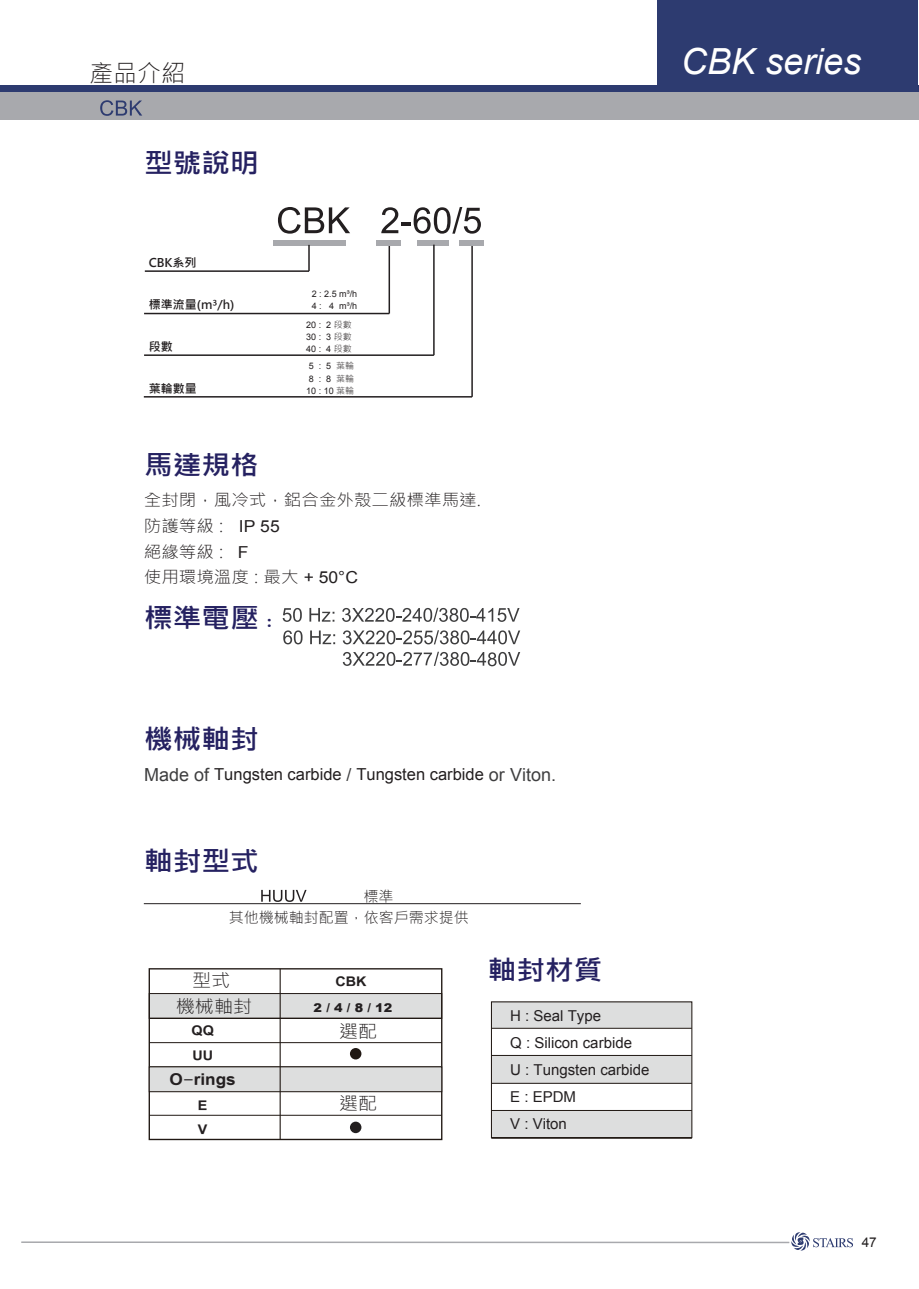
<style>
.page{position:relative;width:919px;height:1289px;background:#fff}
.page>*{position:absolute;margin:0;border:0;box-sizing:border-box;transform-origin:0 0}
.t1{font:italic 36px "Arial";color:#fff}
.t2{font:700 27px "Microsoft Jheng Hei";color:#252161;scale:1.06 1}
.t3{font:300 24px "Microsoft Jheng Hei";color:#231f20}
.t4{font:300 18px "Microsoft Jheng Hei";color:#231f20;scale:1.06 1}
.t5{font:700 18px "Simplified Arabic";color:#231f20;scale:1.06 1}
.t6{font:300 16.5px/25.5px "Microsoft Jheng Hei";color:#231f20;scale:1.06 1}
.t7{font:16.5px "Arial";color:#231f20}
.t8{font:15px/27px "Arial";color:#231f20}
.t9{font:300 15px/21.6px "Microsoft Jheng Hei";color:#231f20}
.t10{font:700 15px/24.5px "Simplified Arabic";color:#231f20;scale:1.06 1}
.t11{font:13.5px "Arial";color:#231f20}
.t12{font:700 12px "Microsoft Jheng Hei";color:#231f20}
.t13{font:900 12px "Arial";color:#231f20;scale:1.06 1}
.t14{font:9px/12px "Arial";color:#231f20;text-align:justify}
.s1{font-family:"Microsoft Jheng Hei";font-weight:300}
.s2{font-family:"Arial";font-weight:400}
.s3{font-family:"Simplified Arabic";font-size:21px}
.s4{font-size:18px;color:#3e3e3f}
</style>
<div class="page">
<svg style="left:21px;top:1232px;width:832px;height:18px"></svg>
<div style="left:0;top:91px;width:918px;height:29px;background:#a8a9ad"></div>
<div style="left:0;top:85px;width:918px;height:6px;background:#2d3b70"></div>
<svg style="left:100px;top:100px;width:42px;height:16px"></svg>
<svg style="left:282px;top:608px;width:20px;height:14px"></svg>
<svg style="left:309px;top:608px;width:25px;height:13px"></svg>
<svg style="left:342px;top:607px;width:177px;height:15px"></svg>
<svg style="left:283px;top:630px;width:19px;height:14px"></svg>
<svg style="left:310px;top:630px;width:25px;height:14px"></svg>
<svg style="left:343px;top:630px;width:177px;height:14px"></svg>
<svg style="left:343px;top:651px;width:177px;height:15px"></svg>
<svg style="left:278px;top:207px;width:72px;height:27px"></svg>
<svg style="left:381px;top:207px;width:100px;height:27px"></svg>
<div style="left:273px;top:240px;width:72px;height:6px;background:#a8a9ad"></div>
<hr style="left:308px;top:245px;width:2px;height:26px;background:#231f20">
<hr style="left:145px;top:270px;width:164px;height:2px;background:#231f20">
<hr style="left:388px;top:246px;width:2px;height:67px;background:#231f20">
<hr style="left:144px;top:313px;width:245px;height:1px;background:#231f20">
<hr style="left:471px;top:246px;width:2px;height:151px;background:#231f20">
<hr style="left:144px;top:396px;width:328px;height:1px;background:#231f20">
<div style="left:459px;top:240px;width:24px;height:5px;background:#a8a9ad"></div>
<div style="left:417px;top:240px;width:31px;height:5px;background:#a8a9ad"></div>
<div style="left:376px;top:240px;width:25px;height:5px;background:#a8a9ad"></div>
<hr style="left:433px;top:245px;width:1px;height:110px;background:#231f20">
<hr style="left:144px;top:354px;width:290px;height:2px;background:#231f20">
<div style="left:657px;top:0;width:260px;height:85px;background:#2d3b70"></div>
<hr style="left:144px;top:903px;width:436px;height:1px;background:#231f20">
<svg style="left:261px;top:889px;width:45px;height:12px"></svg>
<div style="left:491px;top:1001px;width:200px;height:27px;background:#dddede"></div>
<div style="left:491px;top:1055px;width:200px;height:28px;background:#dddede"></div>
<div style="left:491px;top:1110px;width:200px;height:27px;background:#dddede"></div>
<hr style="left:491px;top:1028px;width:200px;height:1px;background:#211914">
<hr style="left:491px;top:1055px;width:200px;height:1px;background:#211914">
<hr style="left:491px;top:1083px;width:200px;height:1px;background:#211914">
<hr style="left:491px;top:1110px;width:200px;height:1px;background:#211914">
<div style="left:491px;top:1001px;width:201px;height:137px;border:1px solid #211914"></div>
<div style="left:149px;top:993px;width:293px;height:25px;background:#dddede;border:1px solid #211914"></div>
<div style="left:350px;top:1047px;width:11px;height:12px;background:#211914;border-radius:50%"></div>
<div style="left:350px;top:1121px;width:11px;height:12px;background:#231f20;border-radius:50%"></div>
<div style="left:149px;top:968px;width:293px;height:172px;border:1px solid #211914"></div>
<hr style="left:149px;top:1017px;width:292px;height:1px;background:#211914">
<hr style="left:149px;top:1042px;width:292px;height:1px;background:#211914">
<hr style="left:149px;top:1138px;width:292px;height:1px;background:#211914">
<div style="left:149px;top:1066px;width:293px;height:26px;background:#dddede;border:1px solid #211914"></div>
<hr style="left:149px;top:1114px;width:292px;height:1px;background:#211914">
<hr style="left:279px;top:968px;width:2px;height:171px;background:#211914">
<h3 class="t3" style="left:89px;top:58px;width:97px">產品介紹</h3>
<h2 class="t2" style="left:144px;top:146px;width:110px">型號說明</h2>
<p class="t12" style="left:149px;top:255px;width:49px">CBK系列</p>
<p class="t12" style="left:149px;top:297px;width:87px">標準流量(m³/h)</p>
<p class="t12" style="left:149px;top:339px;width:25px">段數</p>
<p class="t12" style="left:149px;top:381px;width:49px">葉輪數量</p>
<h2 class="t2" style="left:144px;top:448px;width:110px">馬達規格</h2>
<p class="t14" style="left:312px;top:287px;width:47px">2 : 2.5 m³/h<br>4 : 4 m³/h</p>
<p class="t14" style="left:306px;top:318px;width:47px">20 : 2 <span class="s1">段數</span>30 : 3 <span class="s1">段數</span>40 : 4 <span class="s1">段數</span></p>
<p class="t14" style="left:306px;top:360px;width:50px">5 : 5 <span class="s1">葉輪</span>8 : 8 <span class="s1">葉輪</span>10 : 10 <span class="s1">葉輪</span></p>
<p class="t6" style="left:144px;top:487px;width:319px">全封閉，風冷式，鋁合金外殼二級標準馬達.防護等級 : <span class="s2">IP 55<br></span>絕緣等級 : <span class="s2">F<br></span>使用環境溫度 : 最大 <span class="s2">+ 50°C</span></p>
<h2 class="t2" style="left:144px;top:601px;width:123px">標準電壓 <span class="s3">:</span></h2>
<h1 class="t1" style="left:681px;top:38px;width:182px">CBK series</h1>
<h2 class="t2" style="left:144px;top:722px;width:110px">機械軸封</h2>
<p class="t7" style="left:144px;top:763px;width:413px"><span class="s4">Made of</span> Tungsten carbide <span class="s4">/</span> Tungsten carbide <span class="s4">or Viton.</span></p>
<h2 class="t2" style="left:144px;top:843px;width:110px">軸封型式</h2>
<p class="t9" style="left:229px;top:885px;width:241px;text-indent:134px">標準<br>其他機械軸封配置，依客戶需求提供</p>
<p class="t4" style="left:192px;top:969px;width:38px">型式</p>
<p class="t10" style="left:335px;top:969px;width:31px">CBK</p>
<p class="t4" style="left:176px;top:994px;width:74px">機械軸封</p>
<p class="t13" style="left:313px;top:998px;width:76px">2 / 4 / 8 / 12</p>
<p class="t10" style="left:191px;top:1018px;width:23px">QQ<br>UU</p>
<p class="t5" style="left:170px;top:1064px;width:64px">O-rings</p>
<p class="t10" style="left:198px;top:1093px;width:11px">E<br>V</p>
<p class="t4" style="left:339px;top:1019px;width:38px">選配</p>
<p class="t4" style="left:339px;top:1091px;width:38px">選配</p>
<h2 class="t2" style="left:487px;top:953px;width:110px">軸封材質</h2>
<p class="t8" style="left:510px;top:1002px;width:141px">H : Seal Type<br>Q : Silicon carbide<br>U : Tungsten carbide<br>E : EPDM<br>V : Viton</p>
<p class="t11" style="left:861px;top:1233px;width:17px">47</p>
</div>
